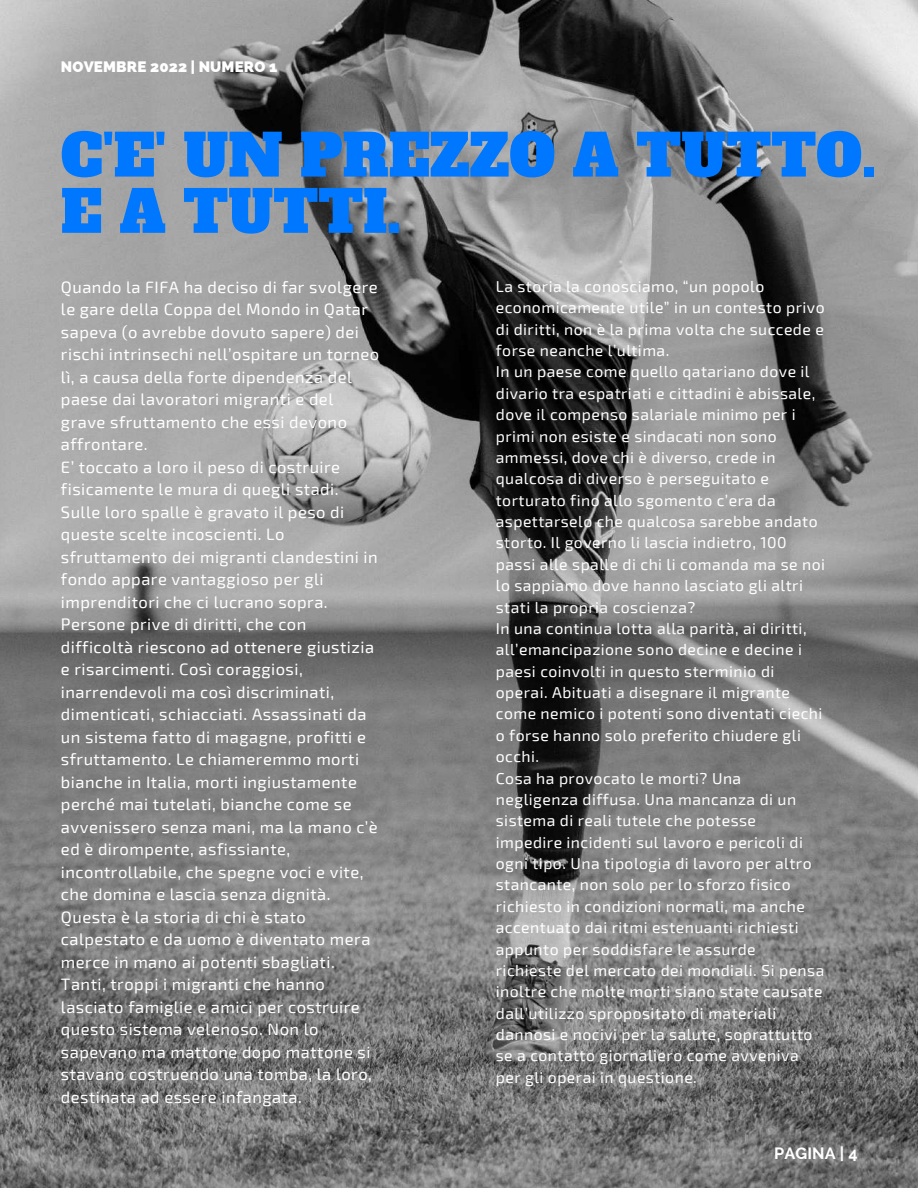
<style>
.page{position:relative;width:918px;height:1188px;background:#fff}
.page>*{position:absolute;margin:0;border:0;box-sizing:border-box;transform-origin:0 0}
.t1{font:57.75px/56.2px "Alfa Slab One";color:#07f}
.t2{font:16.5px/22.5px "Exo 2";letter-spacing:.03em;color:#fff}
.t3{font:700 16.2px "Raleway";letter-spacing:.01em;color:#fff}
.t4{font:15.75px/21.3px "Exo 2";letter-spacing:.03em;color:#fff}
.t5{font:800 15.15px "Raleway";letter-spacing:.01em;color:#fff}
</style>
<div class="page">
<img style="left:0;top:0;width:918px;height:1188px">
<p class="t5" style="left:61px;top:58px;width:218px">NOVEMBRE 2022 | NUMERO 1</p>
<h1 class="t1" style="left:61px;top:128px;width:817px">C'E' UN PREZZO A TUTTO.<br>E A TUTTI.</h1>
<p class="t2" style="left:61px;top:275px;width:320px">Quando la FIFA ha deciso di far svolgere le gare della Coppa del Mondo in Qatar sapeva (o avrebbe dovuto sapere) dei rischi intrinsechi nell’ospitare un torneo lì, a causa della forte dipendenza del paese dai lavoratori migranti e del grave sfruttamento che essi devono affrontare.<br>E’ toccato a loro il peso di costruire fisicamente le mura di quegli stadi.<br>Sulle loro spalle è gravato il peso di queste scelte incoscienti. Lo sfruttamento dei migranti clandestini in fondo appare vantaggioso per gli imprenditori che ci lucrano sopra.<br>Persone prive di diritti, che con difficoltà riescono ad ottenere giustizia e risarcimenti. Così coraggiosi, inarrendevoli ma così discriminati, dimenticati, schiacciati. Assassinati da un sistema fatto di magagne, profitti e sfruttamento. Le chiameremmo morti bianche in Italia, morti ingiustamente perché mai tutelati, bianche come se avvenissero senza mani, ma la mano c’è ed è dirompente, asfissiante, incontrollabile, che spegne voci e vite, che domina e lascia senza dignità.<br>Questa è la storia di chi è stato calpestato e da uomo è diventato mera merce in mano ai potenti sbagliati.<br>Tanti, troppi i migranti che hanno lasciato famiglie e amici per costruire questo sistema velenoso. Non lo sapevano ma mattone dopo mattone si stavano costruendo una tomba, la loro, destinata ad essere infangata.</p>
<p class="t4" style="left:496px;top:275px;width:331px">La storia la conosciamo, “un popolo economicamente utile” in un contesto privo di diritti, non è la prima volta che succede e forse neanche l’ultima.<br>In un paese come quello qatariano dove il divario tra espatriati e cittadini è abissale, dove il compenso salariale minimo per i primi non esiste e sindacati non sono ammessi, dove chi è diverso, crede in qualcosa di diverso è perseguitato e torturato fino allo sgomento c’era da aspettarselo che qualcosa sarebbe andato storto. Il governo li lascia indietro, 100 passi alle spalle di chi li comanda ma se noi lo sappiamo dove hanno lasciato gli altri stati la propria coscienza?<br>In una continua lotta alla parità, ai diritti, all’emancipazione sono decine e decine i paesi coinvolti in questo sterminio di operai. Abituati a disegnare il migrante come nemico i potenti sono diventati ciechi o forse hanno solo preferito chiudere gli occhi.<br>Cosa ha provocato le morti? Una negligenza diffusa. Una mancanza di un sistema di reali tutele che potesse impedire incidenti sul lavoro e pericoli di ogni tipo. Una tipologia di lavoro per altro stancante, non solo per lo sforzo fisico richiesto in condizioni normali, ma anche accentuato dai ritmi estenuanti richiesti appunto per soddisfare le assurde richieste del mercato dei mondiali. Si pensa inoltre che molte morti siano state causate dall’utilizzo spropositato di materiali dannosi e nocivi per la salute, soprattutto se a contatto giornaliero come avveniva per gli operai in questione.</p>
<p class="t3" style="left:774px;top:1143px;width:85px">PAGINA | 4</p>
</div>
